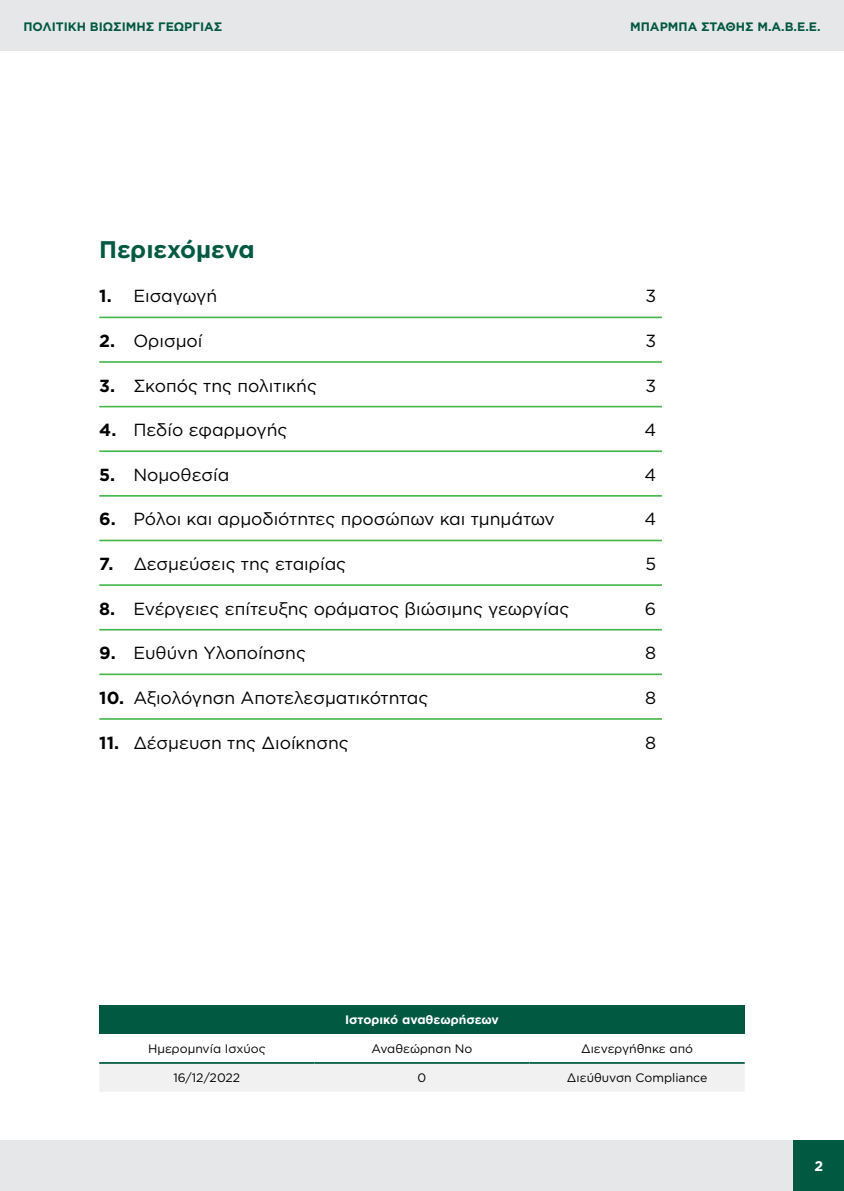
<style>
.page{position:relative;width:844px;height:1191px;background:#fff}
.page>*{position:absolute;margin:0;border:0;box-sizing:border-box;transform-origin:0 0}
.t1{font:700 23.97px "Gotham Greek";color:#005940}
.t2{font:17.5px "Gotham Greek";color:#000}
.t3{font:700 14px "Gotham Greek";color:#fff}
.t4{font:12.25px "Gotham Greek";color:#000}
.t5{font:700 12.25px "Gotham Greek";color:#005940}
.t6{font:700 12.25px "Gotham Greek";color:#fff}
.s1{font-weight:700}
</style>
<div class="page">
<div style="left:0;top:0;width:843px;height:50px;background:#e6e7e8"></div>
<div style="left:0;top:1140px;width:843px;height:51px;background:#e6e7e8"></div>
<div style="left:793px;top:1140px;width:50px;height:51px;background:#005940"></div>
<hr style="left:99px;top:316px;width:562px;height:2px;background:#43b649">
<hr style="left:99px;top:361px;width:562px;height:2px;background:#43b649">
<hr style="left:99px;top:406px;width:562px;height:1px;background:#43b649">
<hr style="left:99px;top:450px;width:562px;height:2px;background:#43b649">
<hr style="left:99px;top:495px;width:562px;height:1px;background:#43b649">
<hr style="left:99px;top:539px;width:562px;height:2px;background:#43b649">
<hr style="left:99px;top:584px;width:562px;height:2px;background:#43b649">
<hr style="left:99px;top:629px;width:562px;height:1px;background:#43b649">
<hr style="left:99px;top:673px;width:562px;height:2px;background:#43b649">
<hr style="left:99px;top:718px;width:562px;height:2px;background:#43b649">
<div style="left:99px;top:1005px;width:645px;height:29px;background:#005940"></div>
<div style="left:99px;top:1063px;width:645px;height:28px;background:#f1f1f2"></div>
<hr style="left:99px;top:1062px;width:215px;height:1px;background:#005940">
<hr style="left:314px;top:1062px;width:215px;height:1px;background:#005940">
<hr style="left:529px;top:1062px;width:215px;height:1px;background:#005940">
<p class="t5" style="left:23px;top:19px;width:200px">ΠΟΛΙΤΙΚΗ ΒΙΩΣΙΜΗΣ ΓΕΩΡΓΙΑΣ</p>
<p class="t5" style="left:630px;top:19px;width:192px">ΜΠΆΡΜΠΑ ΣΤΆΘΗΣ Μ.Α.Β.Ε.Ε.</p>
<h1 class="t1" style="left:99px;top:235px;width:157px">Περιεχόμενα</h1>
<p class="t2" style="left:99px;top:286px;width:120px"><span class="s1">1.</span> Εισαγωγή</p>
<p class="t2" style="left:645px;top:286px;width:12px">3</p>
<p class="t2" style="left:99px;top:331px;width:105px"><span class="s1">2.</span> Ορισμοί</p>
<p class="t2" style="left:645px;top:331px;width:12px">3</p>
<p class="t2" style="left:99px;top:376px;width:219px"><span class="s1">3.</span> Σκοπός της πολιτικής</p>
<p class="t2" style="left:645px;top:376px;width:12px">3</p>
<p class="t2" style="left:99px;top:420px;width:190px"><span class="s1">4.</span> Πεδίο εφαρμογής</p>
<p class="t2" style="left:644px;top:420px;width:13px">4</p>
<p class="t2" style="left:99px;top:465px;width:132px"><span class="s1">5.</span> Νομοθεσία</p>
<p class="t2" style="left:644px;top:465px;width:13px">4</p>
<p class="t2" style="left:99px;top:509px;width:457px"><span class="s1">6.</span> Ρόλοι και αρμοδιότητες προσώπων και τμημάτων</p>
<p class="t2" style="left:644px;top:509px;width:13px">4</p>
<p class="t2" style="left:99px;top:554px;width:248px"><span class="s1">7.</span> Δεσμεύσεις της εταιρίας</p>
<p class="t2" style="left:645px;top:554px;width:12px">5</p>
<p class="t2" style="left:99px;top:599px;width:471px"><span class="s1">8.</span> Ενέργειες επίτευξης οράματος βιώσιμης γεωργίας</p>
<p class="t2" style="left:644px;top:599px;width:13px">6</p>
<p class="t2" style="left:99px;top:643px;width:208px"><span class="s1">9.</span> Ευθύνη Υλοποίησης</p>
<p class="t2" style="left:645px;top:643px;width:13px">8</p>
<p class="t2" style="left:99px;top:688px;width:330px"><span class="s1">10.</span> Αξιολόγηση Αποτελεσματικότητας</p>
<p class="t2" style="left:645px;top:688px;width:13px">8</p>
<p class="t2" style="left:99px;top:732px;width:251px"><span class="s1">11.</span> Δέσμευση της Διοίκησης</p>
<p class="t2" style="left:645px;top:732px;width:13px">8</p>
<p class="t6" style="left:345px;top:1012px;width:155px">Ιστορικό αναθεωρήσεων</p>
<p class="t4" style="left:148px;top:1042px;width:119px">Ημερομηνία Ισχύος</p>
<p class="t4" style="left:371px;top:1042px;width:102px">Αναθεώρηση Νο</p>
<p class="t4" style="left:581px;top:1042px;width:113px">Διενεργήθηκε από</p>
<p class="t4" style="left:173px;top:1070px;width:68px">16/12/2022</p>
<p class="t4" style="left:417px;top:1070px;width:10px">0</p>
<p class="t4" style="left:566px;top:1070px;width:142px">Διεύθυνση Compliance</p>
<p class="t3" style="left:814px;top:1157px;width:10px">2</p>
</div>
